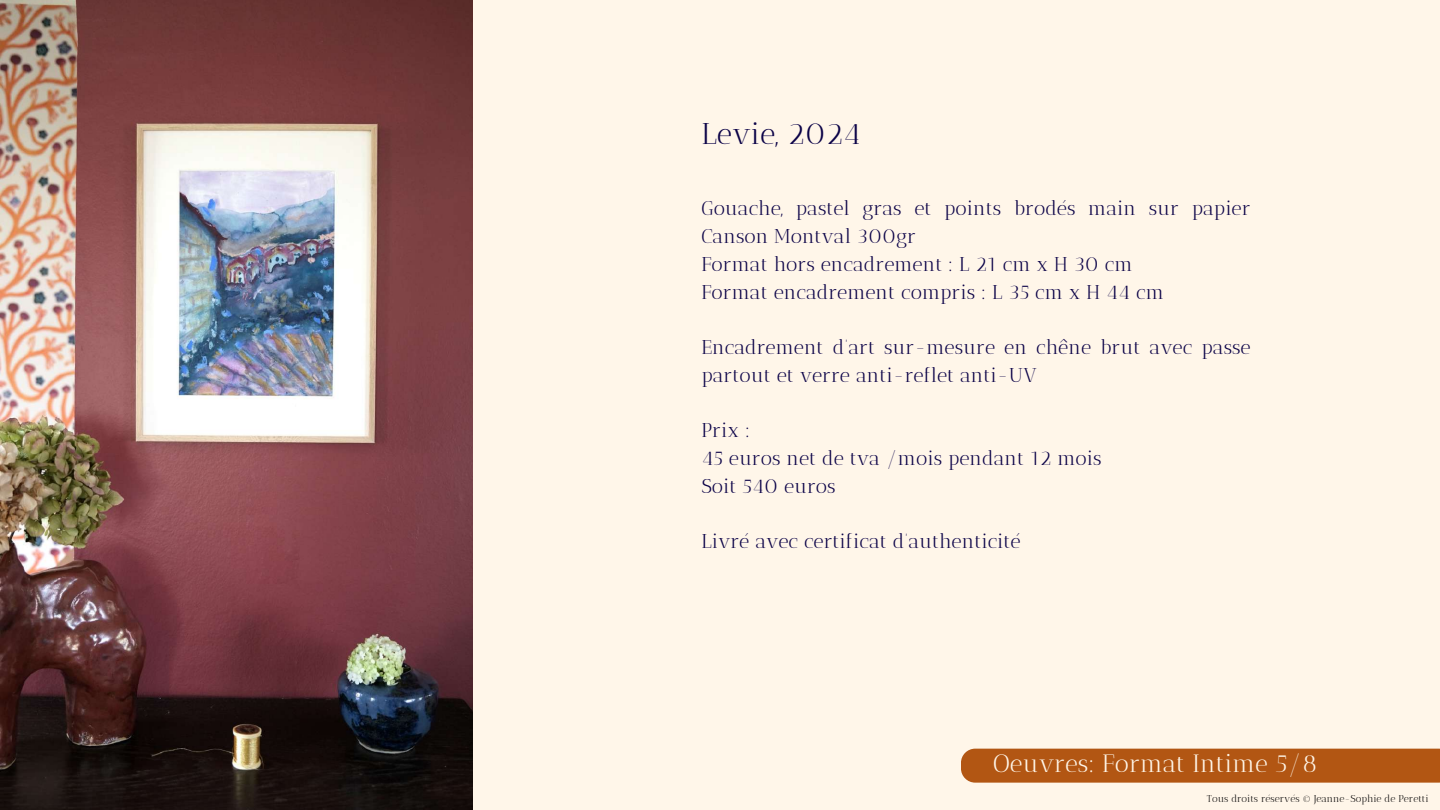
<style>
.page{position:relative;width:1440px;height:810px;background:#fff6e9}
.page>*{position:absolute;margin:0;border:0;box-sizing:border-box;transform-origin:0 0}
.t1{font:30px "Antic Didone";color:#0b0247}
.t2{font:25px "Antic Didone";color:#fff6e9}
.t3{font:20px/27.8px "Antic Didone";color:#0b0247}
.t4{font:10px "Antic Didone";color:#000}
</style>
<div class="page">
<img style="left:0;top:0;width:472px;height:810px">
<div style="left:961px;top:749px;width:479px;height:34px;background:#b25613"></div>
<h1 class="t1" style="left:701px;top:116px;width:161px">Levie, 2024</h1>
<p class="t3" style="left:701px;top:195px;width:551px">Gouache, pastel gras et points brodés main sur papier Canson Montval 300gr<br>Format hors encadrement : L 21 cm x H 30 cm<br>Format encadrement compris : L 35 cm x H 44 cm</p>
<p class="t3" style="left:701px;top:333px;width:551px">Encadrement d’art sur-mesure en chêne brut avec passe partout et verre anti-reflet anti-UV</p>
<p class="t3" style="left:701px;top:417px;width:402px">Prix :<br>45 euros net de tva /mois pendant 12 mois<br>Soit 540 euros</p>
<p class="t3" style="left:701px;top:528px;width:321px">Livré avec certificat d’authenticité</p>
<p class="t2" style="left:993px;top:749px;width:326px">Oeuvres: Format Intime 5/8</p>
<p class="t4" style="left:1207px;top:792px;width:223px">Tous droits réservés © Jeanne-Sophie de Peretti</p>
</div>
